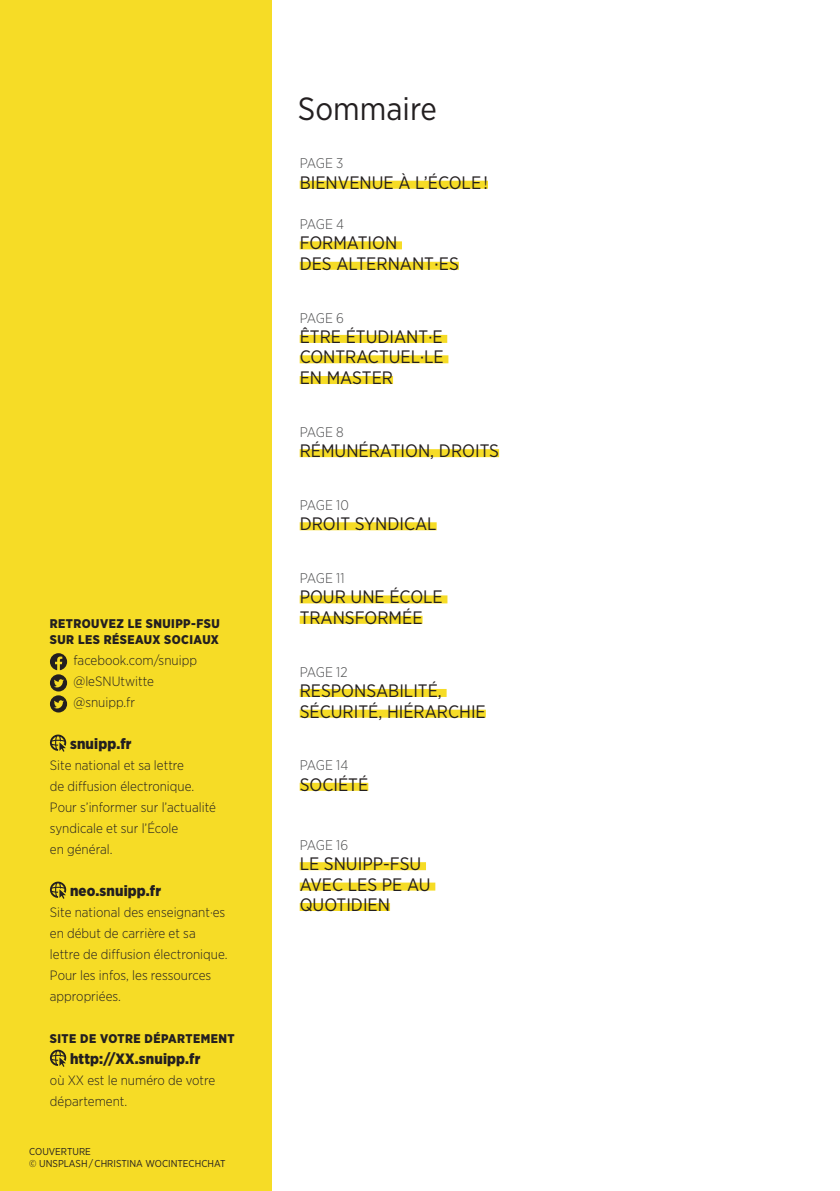
<style>
.page{position:relative;width:840px;height:1191px;background:#fff}
.page>*{position:absolute;margin:0;border:0;box-sizing:border-box;transform-origin:0 0}
.t1{font:32px "Gotham Narrow";color:#231f20}
.t2{font:18px/20.4px "Gotham Narrow";color:#231f20}
.t3{font:900 15px "Gotham Narrow";letter-spacing:.01em;color:#231f20}
.t4{font:300 14px "Gotham Narrow";letter-spacing:-.035em;color:#4b4c4d}
.t5{font:300 13.6px/21px "Gotham Narrow";color:#231f20}
.t6{font:900 12.6px/16px "Gotham Narrow";letter-spacing:.035em;color:#231f20}
.t7{font:10px/11.6px "Gotham Narrow";color:#231f20}
</style>
<div class="page">
<div style="left:0;top:0;width:271px;height:1191px;background:#f6dc26"></div>
<div style="left:299px;top:181px;width:188px;height:8px;background:#f6dc26"></div>
<div style="left:299px;top:241px;width:103px;height:8px;background:#f6dc26"></div>
<div style="left:299px;top:262px;width:159px;height:8px;background:#f6dc26"></div>
<div style="left:299px;top:335px;width:148px;height:8px;background:#f6dc26"></div>
<div style="left:299px;top:355px;width:149px;height:8px;background:#f6dc26"></div>
<div style="left:299px;top:376px;width:94px;height:8px;background:#f6dc26"></div>
<div style="left:299px;top:449px;width:200px;height:8px;background:#f6dc26"></div>
<div style="left:299px;top:522px;width:137px;height:8px;background:#f6dc26"></div>
<div style="left:299px;top:595px;width:148px;height:8px;background:#f6dc26"></div>
<div style="left:299px;top:616px;width:123px;height:8px;background:#f6dc26"></div>
<div style="left:299px;top:689px;width:147px;height:8px;background:#f6dc26"></div>
<div style="left:299px;top:709px;width:186px;height:8px;background:#f6dc26"></div>
<div style="left:299px;top:783px;width:69px;height:8px;background:#f6dc26"></div>
<div style="left:299px;top:862px;width:127px;height:8px;background:#f6dc26"></div>
<div style="left:299px;top:882px;width:136px;height:8px;background:#f6dc26"></div>
<div style="left:299px;top:903px;width:91px;height:8px;background:#f6dc26"></div>
<svg style="left:50px;top:653px;width:17px;height:59px"></svg>
<svg style="left:50px;top:734px;width:16px;height:18px"></svg>
<svg style="left:50px;top:881px;width:16px;height:18px"></svg>
<svg style="left:50px;top:1049px;width:16px;height:18px"></svg>
<p class="t6" style="left:50px;top:615px;width:171px">RETROUVEZ LE SNUIPP-FSU<br>SUR LES RÉSEAUX SOCIAUX</p>
<p class="t5" style="left:73px;top:649px;width:125px">facebook.com/snuipp @leSNUtwitte @snuipp.fr</p>
<p class="t3" style="left:70px;top:733px;width:63px">snuipp.fr</p>
<p class="t5" style="left:50px;top:754px;width:167px">Site national et sa lettre<br>de diffusion électronique.<br>Pour s’informer sur l’actualité syndicale et sur l’École<br>en général.</p>
<p class="t3" style="left:70px;top:880px;width:92px">neo.snuipp.fr</p>
<p class="t5" style="left:50px;top:901px;width:179px">Site national des enseignant·es en début de carrière et sa lettre de diffusion électronique.<br>Pour les infos, les ressources appropriées.</p>
<p class="t6" style="left:50px;top:1030px;width:186px">SITE DE VOTRE DÉPARTEMENT</p>
<p class="t3" style="left:70px;top:1048px;width:132px">http://XX.snuipp.fr</p>
<p class="t5" style="left:50px;top:1069px;width:167px">où XX est le numéro de votre département.</p>
<p class="t7" style="left:29px;top:1145px;width:198px">COUVERTURE<br>© UNSPLASH / CHRISTINA WOCINTECHCHAT</p>
<h1 class="t1" style="left:298px;top:89px;width:140px">Sommaire</h1>
<p class="t4" style="left:299px;top:155px;width:45px">PAGE 3</p>
<h2 class="t2" style="left:299px;top:172px;width:190px">BIENVENUE À L’ÉCOLE !</h2>
<p class="t4" style="left:299px;top:215px;width:46px">PAGE 4</p>
<h2 class="t2" style="left:299px;top:232px;width:161px">FORMATION<br>DES ALTERNANT·ES</h2>
<p class="t4" style="left:299px;top:309px;width:46px">PAGE 6</p>
<h2 class="t2" style="left:299px;top:326px;width:145px;text-align:justify">ÊTRE ÉTUDIANT·E CONTRACTUEL·LE EN MASTER</h2>
<p class="t4" style="left:299px;top:423px;width:46px">PAGE 8</p>
<h2 class="t2" style="left:299px;top:440px;width:201px">RÉMUNÉRATION, DROITS</h2>
<p class="t4" style="left:299px;top:496px;width:51px">PAGE 10</p>
<h2 class="t2" style="left:299px;top:513px;width:138px">DROIT SYNDICAL</h2>
<p class="t4" style="left:299px;top:569px;width:46px">PAGE 11</p>
<h2 class="t2" style="left:299px;top:586px;width:144px">POUR UNE ÉCOLE<br>TRANSFORMÉE</h2>
<p class="t4" style="left:299px;top:663px;width:49px">PAGE 12</p>
<h2 class="t2" style="left:299px;top:680px;width:187px">RESPONSABILITÉ,<br>SÉCURITÉ, HIÉRARCHIE</h2>
<p class="t4" style="left:299px;top:757px;width:50px">PAGE 14</p>
<h2 class="t2" style="left:299px;top:774px;width:70px">SOCIÉTÉ</h2>
<p class="t4" style="left:299px;top:836px;width:50px">PAGE 16</p>
<h2 class="t2" style="left:299px;top:853px;width:132px">LE SNUIPP-FSU<br>AVEC LES PE AU<br>QUOTIDIEN</h2>
</div>
